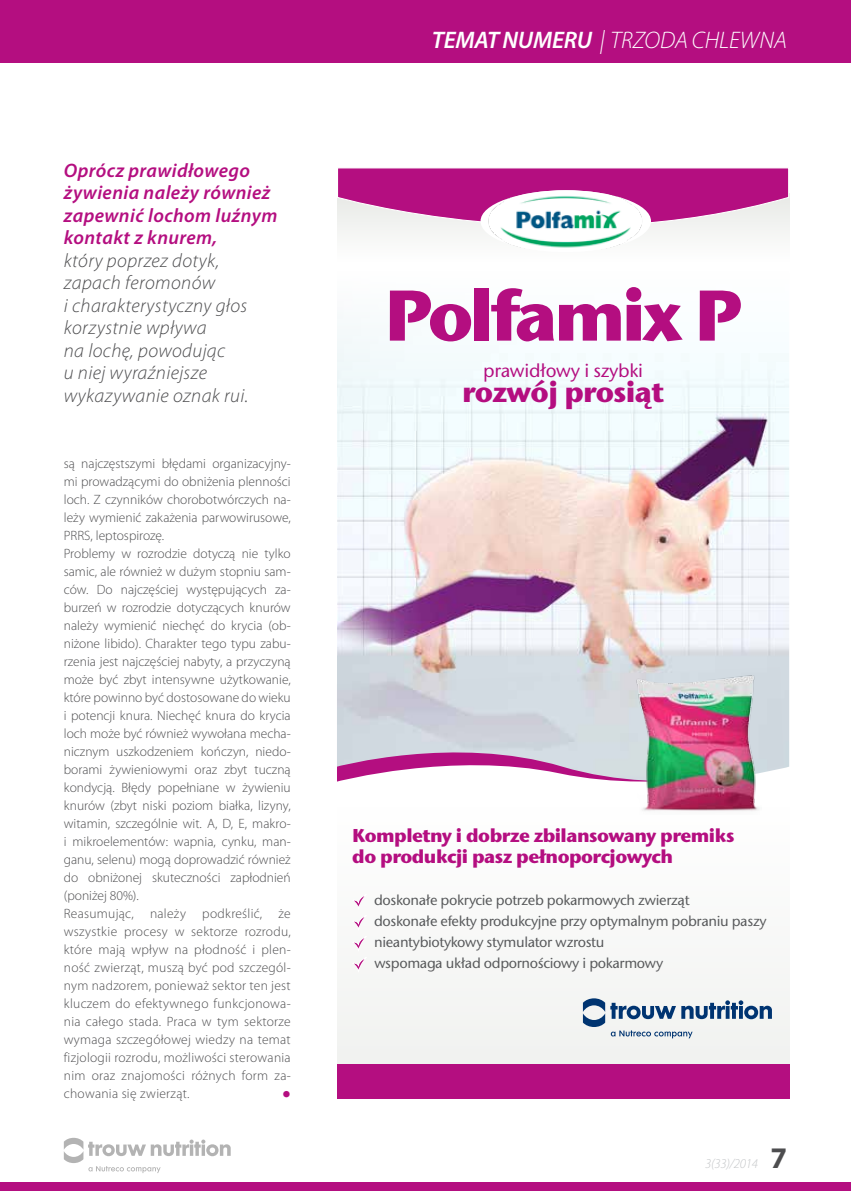
<style>
.page{position:relative;width:851px;height:1191px;background:#fff}
.page>*{position:absolute;margin:0;border:0;box-sizing:border-box;transform-origin:0 0}
.t1{font:700 75px "Stone Sans EFCEOP";letter-spacing:-.05em;color:#b40e80}
.t2{font:700 30px "Stone Sans EFCEOP";letter-spacing:-.02em;color:#b40e80}
.t3{font:italic 300 24px "Myriad Pro";color:#fff}
.t4{font:900 22.5px "Myriad Pro";color:#b40e80}
.t5{font:italic 300 19.5px/22.5px "Myriad Pro";letter-spacing:.02em;color:#4d4d4f}
.t6{font:italic 600 19.5px/22.5px "Myriad Pro";letter-spacing:.02em;color:#b40e80}
.t7{font:700 19.5px/21px "Stone Sans EFCEOP";letter-spacing:-.025em;color:#b40e80}
.t8{font:500 19.5px "Stone Sans EFCEOP";letter-spacing:-.02em;color:#b40e80}
.t9{font:500 15px/21px "Stone Sans EFCEOP";letter-spacing:-.025em;color:#58595b}
.t10{font:300 13.5px/18px "Myriad Pro";color:#4d4d4f}
.t11{font:italic 300 13.5px "Myriad Pro";letter-spacing:-.02em;color:#c5c7c9}
.s1{font-weight:600}
.s2{font-weight:700;font-style:normal;font-size:30px;color:#4d4d4f}
</style>
<div class="page">
<div style="left:0;top:1181px;width:850px;height:10px;background:#b40e80"></div>
<div style="left:0;top:0;width:850px;height:63px;background:#b40e80"></div>
<svg style="left:64px;top:1137px;width:167px;height:36px"></svg>
<img style="left:337px;top:329px;width:452px;height:453px">
<div style="left:337px;top:782px;width:452px;height:316px;background:#f8f9f8"></div>
<div style="left:337px;top:1064px;width:452px;height:34px;background:#b40e80"></div>
<svg style="left:337px;top:168px;width:452px;height:67px"></svg>
<img style="left:484px;top:190px;width:162px;height:59px">
<svg style="left:583px;top:998px;width:188px;height:40px"></svg>
<svg style="left:354px;top:896px;width:11px;height:74px"></svg>
<img style="left:629px;top:667px;width:132px;height:144px">
<h3 class="t6" style="left:64px;top:158px;width:215px">Oprócz prawidłowego żywienia należy również zapewnić lochom luźnym kontakt z knurem,</h3>
<h3 class="t5" style="left:64px;top:249px;width:186px">który poprzez dotyk, zapach feromonów<br>i charakterystyczny głos korzystnie wpływa<br>na lochę, powodując<br>u niej wyraźniejsze wykazywanie oznak rui.</h3>
<p class="t10" style="left:64px;top:454px;width:228px">są najczęstszymi błędami organizacyjny&shy;mi prowadzącymi do obniżenia plenności loch. Z czynników chorobotwórczych na&shy;leży wymienić zakażenia parwowirusowe, PRRS, leptospirozę.<br>Problemy w rozrodzie dotyczą nie tylko samic, ale również w dużym stopniu sam&shy;ców. Do najczęściej występujących za&shy;burzeń w rozrodzie dotyczących knurów należy wymienić niechęć do krycia (ob&shy;niżone libido). Charakter tego typu zabu&shy;rzenia jest najczęściej nabyty, a przyczyną może być zbyt intensywne użytkowanie, które powinno być dostosowane do wieku i potencji knura. Niechęć knura do krycia loch może być również wywołana mecha&shy;nicznym uszkodzeniem kończyn, niedo&shy;borami żywieniowymi oraz zbyt tuczną kondycją. Błędy popełniane w żywieniu knurów (zbyt niski poziom białka, lizyny, witamin, szczególnie wit. A, D, E, makro&shy;i mikroelementów: wapnia, cynku, man&shy;ganu, selenu) mogą doprowadzić również do obniżonej skuteczności zapłodnień (poniżej 80%).<br>Reasumując, należy podkreślić, że wszystkie procesy w sektorze rozrodu, które mają wpływ na płodność i plen&shy;ność zwierząt, muszą być pod szczegól&shy;nym nadzorem, ponieważ sektor ten jest kluczem do efektywnego funkcjonowa&shy;nia całego stada. Praca w tym sektorze wymaga szczegółowej wiedzy na temat fizjologii rozrodu, możliwości sterowania nim oraz znajomości różnych form za&shy;chowania się zwierząt.</p>
<h3 class="t4" style="left:282px;top:1077px;width:10px">•</h3>
<h3 class="t3" style="left:432px;top:26px;width:356px"><span class="s1">temat numeru</span> | trzoda chlewna</h3>
<h1 class="t1" style="left:384px;top:266px;width:360px">Polfamix P</h1>
<h3 class="t8" style="left:483px;top:358px;width:161px">prawidłowy i szybki</h3>
<h2 class="t2" style="left:462px;top:372px;width:203px">rozwój prosiąt</h2>
<h3 class="t7" style="left:352px;top:824px;width:384px">Kompletny i dobrze zbilansowany premiks do produkcji pasz pełnoporcjowych</h3>
<p class="t9" style="left:374px;top:889px;width:394px">doskonałe pokrycie potrzeb pokarmowych zwierząt<br>doskonałe efekty produkcyjne przy optymalnym pobraniu paszy nieantybiotykowy stymulator wzrostu<br>wspomaga układ odpornościowy i pokarmowy</p>
<p class="t11" style="left:705px;top:1155px;width:83px">3(33)/2014 <span class="s2">7</span></p>
</div>
